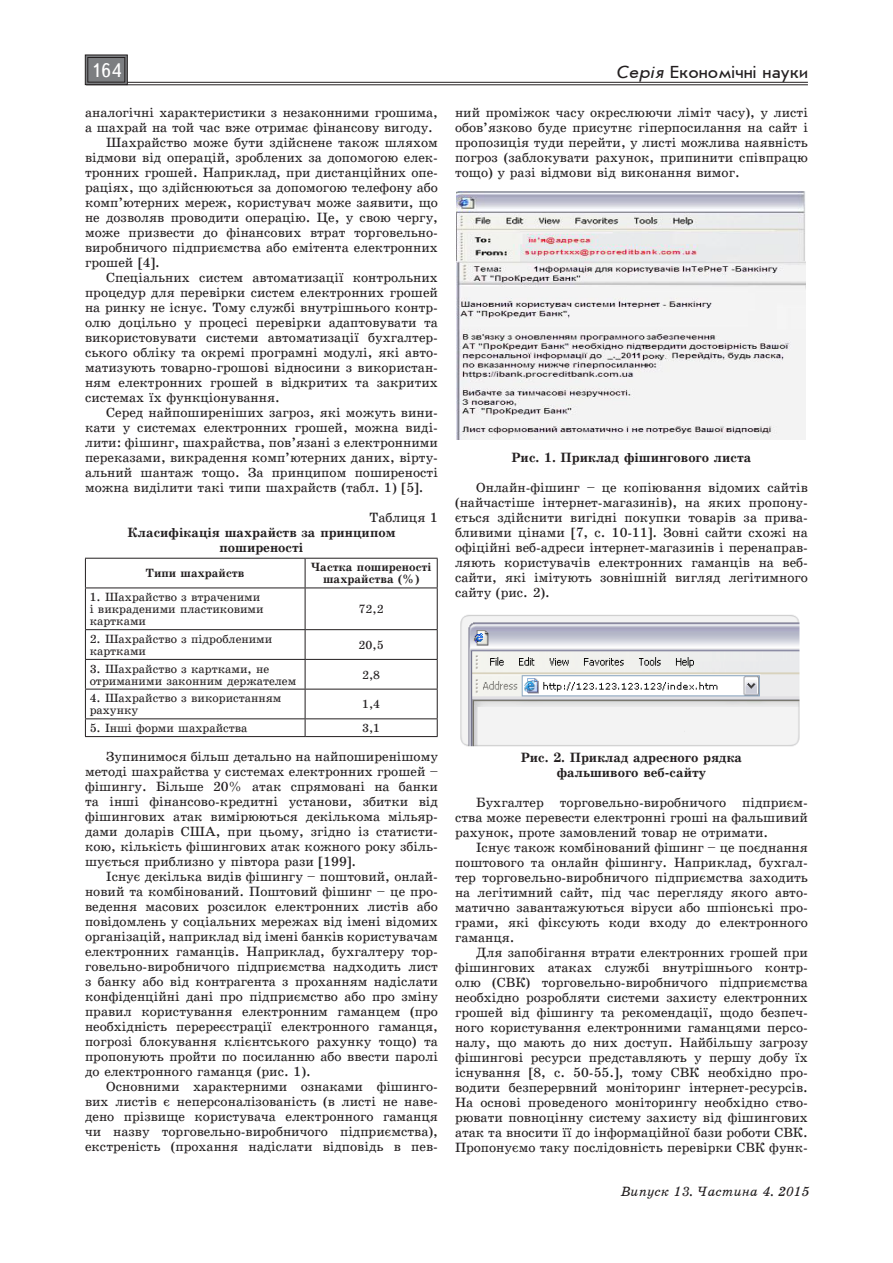
<style>
.page{position:relative;width:893px;height:1263px;background:#fff}
.page>*{position:absolute;margin:0;border:0;box-sizing:border-box;transform-origin:0 0}
.t1{font:19.5px "Ukrainian Text";color:#fff}
.t2{font:18px "Ukrainian Journal Sans";color:#231f20}
.Текст_основной{font:13.5px/15px "Ukrainian School";color:#231f20;text-align:justify}
.Рисунок{font:700 13.5px/15px "Ukrainian School";color:#231f20;text-align:center}
.Таблица_подпись{font:700 13.5px/15px "Ukrainian School";color:#231f20;text-align:center}
.t3{font:italic 13.5px "Ukrainian School";color:#231f20}
.Таблица_в_журнале{font:12px/12px "Ukrainian School";color:#231f20}
.Таблица_в_журнале_ша{font:700 12px/12px "Ukrainian School";color:#231f20;text-align:center}
.s1{font-style:italic}
</style>
<div class="page">
<hr style="left:86px;top:82px;width:722px;height:1px;background:#231f20">
<hr style="left:86px;top:85px;width:722px;height:1px;background:#231f20">
<svg style="left:85px;top:54px;width:43px;height:31px"></svg>
<div style="left:88px;top:57px;width:37px;height:25px;border:1px solid #231f20"></div>
<hr style="left:85px;top:558px;width:220px;height:1px;background:#231f20">
<svg style="left:85px;top:559px;width:1px;height:28px"></svg>
<hr style="left:305px;top:558px;width:133px;height:1px;background:#231f20">
<svg style="left:305px;top:559px;width:1px;height:28px"></svg>
<svg style="left:437px;top:559px;width:1px;height:28px"></svg>
<hr style="left:85px;top:587px;width:220px;height:1px;background:#231f20">
<hr style="left:85px;top:588px;width:1px;height:41px;background:#231f20">
<hr style="left:305px;top:587px;width:133px;height:1px;background:#231f20">
<hr style="left:305px;top:588px;width:1px;height:41px;background:#231f20">
<hr style="left:437px;top:588px;width:1px;height:41px;background:#231f20">
<hr style="left:85px;top:629px;width:220px;height:1px;background:#231f20">
<hr style="left:305px;top:629px;width:133px;height:1px;background:#231f20">
<hr style="left:85px;top:659px;width:220px;height:1px;background:#231f20">
<hr style="left:305px;top:659px;width:133px;height:1px;background:#231f20">
<hr style="left:85px;top:689px;width:220px;height:1px;background:#231f20">
<hr style="left:305px;top:689px;width:133px;height:1px;background:#231f20">
<hr style="left:85px;top:718px;width:220px;height:1px;background:#231f20">
<svg style="left:85px;top:630px;width:1px;height:106px"></svg>
<hr style="left:305px;top:718px;width:133px;height:1px;background:#231f20">
<svg style="left:305px;top:630px;width:1px;height:106px"></svg>
<svg style="left:437px;top:630px;width:1px;height:106px"></svg>
<hr style="left:85px;top:736px;width:220px;height:1px;background:#231f20">
<hr style="left:305px;top:736px;width:133px;height:1px;background:#231f20">
<img style="left:456px;top:192px;width:349px;height:247px">
<img style="left:460px;top:615px;width:340px;height:132px">
<h1 class="t1" style="left:91px;top:60px;width:32px">164</h1>
<h2 class="t2" style="left:616px;top:63px;width:193px"><span class="s1">Серія</span> Економічні науки</h2>
<p class="Текст_основной" style="left:85px;top:105px;width:354px">аналогічні характеристики з незаконними грошима, а шахрай на той час вже отримає фінансову вигоду.</p>
<p class="Текст_основной" style="left:85px;top:135px;width:354px;text-indent:21px">Шахрайство може бути здійснене також шляхом відмови від операцій, зроблених за допомогою елек&shy;тронних грошей. Наприклад, при дистанційних опе&shy;раціях, що здійснюються за допомогою телефону або комп’ютерних мереж, користувач може заявити, що не дозволяв проводити операцію. Це, у свою чергу, може призвести до фінансових втрат торговельно&shy;виробничого підприємства або емітента електронних грошей [4].</p>
<p class="Текст_основной" style="left:85px;top:270px;width:354px;text-indent:21px">Спеціальних систем автоматизації контрольних процедур для перевірки систем електронних грошей на ринку не існує. Тому службі внутрішнього контр&shy;олю доцільно у процесі перевірки адаптовувати та використовувати системи автоматизації бухгалтер&shy;ського обліку та окремі програмні модулі, які авто&shy;матизують товарно-грошові відносини з використан&shy;ням електронних грошей в відкритих та закритих системах їх функціонування.</p>
<p class="Текст_основной" style="left:85px;top:405px;width:354px;text-indent:21px">Серед найпоширеніших загроз, які можуть вини&shy;кати у системах електронних грошей, можна виді&shy;лити: фішинг, шахрайства, пов’язані з електронними переказами, викрадення комп’ютерних даних, вірту&shy;альний шантаж тощо. За принципом поширеності можна виділити такі типи шахрайств (табл. 1) [5].</p>
<p class="Текст_основной" style="left:370px;top:510px;width:70px">Таблиця 1</p>
<p class="Таблица_подпись" style="left:128px;top:525px;width:269px">Класифікація шахрайств за принципом поширеності</p>
<p class="Таблица_в_журнале_ша" style="left:146px;top:567px;width:100px">Типи шахрайств</p>
<p class="Таблица_в_журнале_ша" style="left:311px;top:561px;width:122px">Частка поширеності шахрайства (%)</p>
<p class="Таблица_в_журнале" style="left:90px;top:591px;width:175px">1. Шахрайство з втраченими і викраденими пластиковими картками</p>
<p class="Таблица_в_журнале" style="left:359px;top:603px;width:27px">72,2</p>
<p class="Таблица_в_журнале" style="left:90px;top:633px;width:184px">2. Шахрайство з підробленими картками</p>
<p class="Таблица_в_журнале" style="left:359px;top:639px;width:27px">20,5</p>
<p class="Таблица_в_журнале" style="left:90px;top:662px;width:208px">3. Шахрайство з картками, не отриманими законним держателем</p>
<p class="Таблица_в_журнале" style="left:362px;top:668px;width:20px">2,8</p>
<p class="Таблица_в_журнале" style="left:90px;top:692px;width:193px">4. Шахрайство з використанням рахунку</p>
<p class="Таблица_в_журнале" style="left:362px;top:698px;width:20px">1,4</p>
<p class="Таблица_в_журнале" style="left:90px;top:722px;width:159px">5. Інші форми шахрайства</p>
<p class="Таблица_в_журнале" style="left:362px;top:722px;width:20px">3,1</p>
<p class="Текст_основной" style="left:85px;top:749px;width:354px;text-indent:21px">Зупинимося більш детально на найпоширенішому методі шахрайства у системах електронних грошей – фішингу. Більше 20% атак спрямовані на банки та інші фінансово-кредитні установи, збитки від фішингових атак вимірюються декількома мільяр&shy;дами доларів США, при цьому, згідно із статисти&shy;кою, кількість фішингових атак кожного року збіль&shy;шується приблизно у півтора рази [199].</p>
<p class="Текст_основной" style="left:85px;top:869px;width:354px;text-indent:21px">Існує декілька видів фішингу – поштовий, онлай&shy;новий та комбінований. Поштовий фішинг – це про&shy;ведення масових розсилок електронних листів або повідомлень у соціальних мережах від імені відомих організацій, наприклад від імені банків користувачам електронних гаманців. Наприклад, бухгалтеру тор&shy;говельно-виробничого підприємства надходить лист з банку або від контрагента з проханням надіслати конфіденційні дані про підприємство або про зміну правил користування електронним гаманцем (про необхідність перереєстрації електронного гаманця, погрозі блокування клієнтського рахунку тощо) та пропонують пройти по посиланню або ввести паролі до електронного гаманця (рис. 1).</p>
<p class="Текст_основной" style="left:85px;top:1079px;width:354px;text-indent:21px">Основними характерними ознаками фішинго&shy;вих листів є неперсоналізованість (в листі не наве&shy;дено прізвище користувача електронного гаманця чи назву торговельно-виробничого підприємства), екстреність (прохання надіслати відповідь в пев-</p>
<p class="Текст_основной" style="left:455px;top:105px;width:354px">ний проміжок часу окреслюючи ліміт часу), у листі обов’язково буде присутнє гіперпосилання на сайт і пропозиція туди перейти, у листі можлива наявність погроз (заблокувати рахунок, припинити співпрацю тощо) у разі відмови від виконання вимог.</p>
<p class="Рисунок" style="left:511px;top:450px;width:241px">Рис. 1. Приклад фішингового листа</p>
<p class="Текст_основной" style="left:455px;top:480px;width:354px;text-indent:21px">Онлайн-фішинг – це копіювання відомих сайтів (найчастіше інтернет-магазинів), на яких пропону&shy;ється здійснити вигідні покупки товарів за прива&shy;бливими цінами [7, с. 10-11]. Зовні сайти схожі на офіційні веб-адреси інтернет-магазинів і перенаправ&shy;ляють користувачів електронних гаманців на веб&shy;сайти, які імітують зовнішній вигляд легітимного сайту (рис. 2).</p>
<p class="Рисунок" style="left:521px;top:750px;width:223px">Рис. 2. Приклад адресного рядка фальшивого веб-сайту</p>
<p class="Текст_основной" style="left:455px;top:795px;width:354px;text-indent:21px">Бухгалтер торговельно-виробничого підприєм&shy;ства може перевести електронні гроші на фальшивий рахунок, проте замовлений товар не отримати.</p>
<p class="Текст_основной" style="left:455px;top:840px;width:354px;text-indent:21px">Існує також комбінований фішинг – це поєднання поштового та онлайн фішингу. Наприклад, бухгал&shy;тер торговельно-виробничого підприємства заходить на легітимний сайт, під час перегляду якого авто&shy;матично завантажуються віруси або шпіонські про&shy;грами, які фіксують коди входу до електронного гаманця.</p>
<p class="Текст_основной" style="left:455px;top:945px;width:354px;text-indent:21px">Для запобігання втрати електронних грошей при фішингових атаках службі внутрішнього контр&shy;олю (СВК) торговельно-виробничого підприємства необхідно розробляти системи захисту електронних грошей від фішингу та рекомендації, щодо безпеч&shy;ного користування електронними гаманцями персо&shy;налу, що мають до них доступ. Найбільшу загрозу фішингові ресурси представляють у першу добу їх існування [8, с. 50-55.], тому СВК необхідно про&shy;водити безперервний моніторинг інтернет-ресурсів.<br>На основі проведеного моніторингу необхідно ство&shy;рювати повноцінну систему захисту від фішингових атак та вносити її до інформаційної бази роботи СВК.<br>Пропонуємо таку послідовність перевірки СВК функ-</p>
<p class="t3" style="left:621px;top:1183px;width:190px">Випуск 13. Частина 4. 2015</p>
</div>
